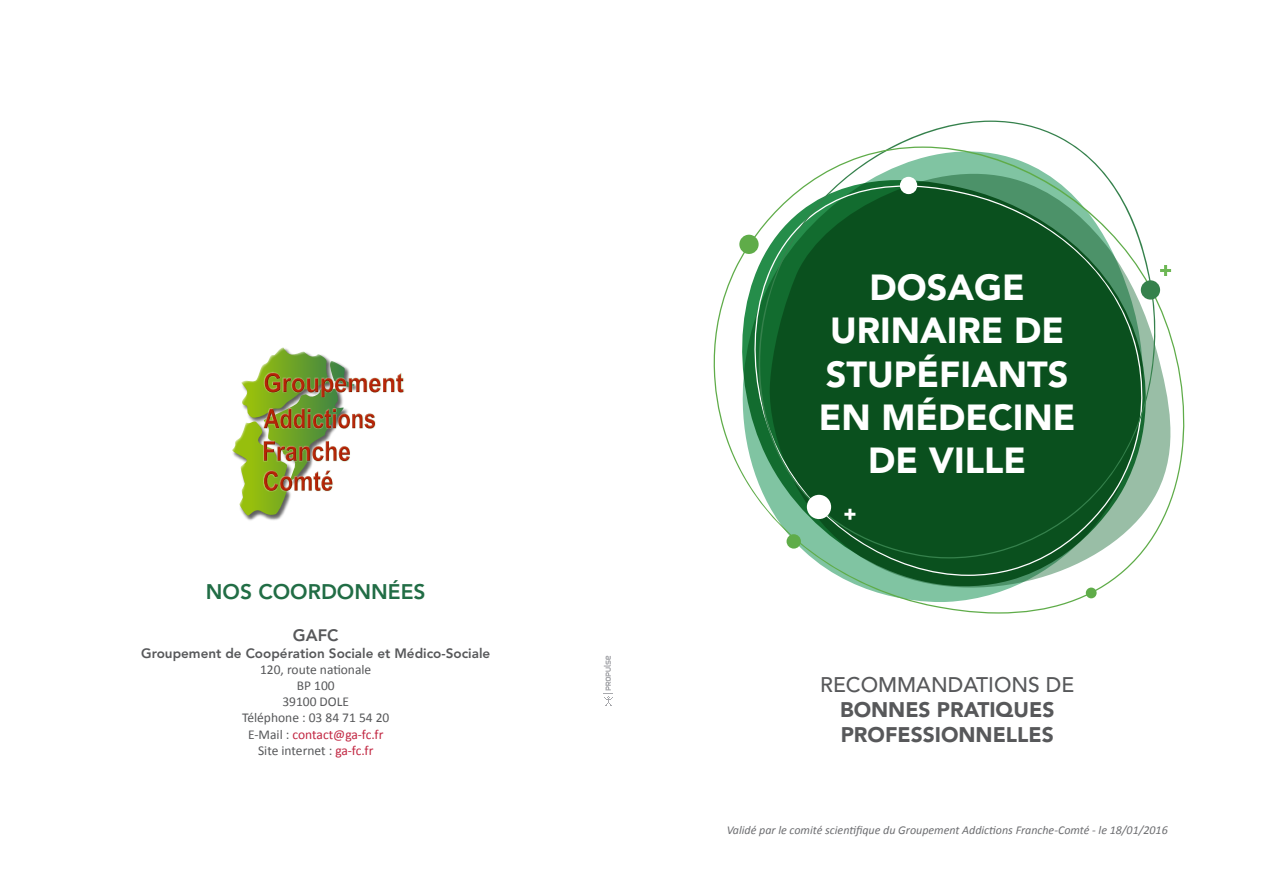
<style>
.page{position:relative;width:1263px;height:893px;background:#fff}
.page>*{position:absolute;margin:0;border:0;box-sizing:border-box;transform-origin:0 0}
.t1{font:900 36px/43.2px "Avenir";color:#fff;text-align:center}
.t2{font:900 21px/25.2px "Avenir";color:#57585a}
.t3{font:500 21px "Avenir";color:#57585a}
.t4{font:800 21px "Avenir";color:#216d45}
.t5{font:800 16.5px "Avenir";color:#57585a}
.t6{font:13.5px/16.2px "Calibri";color:#57585a;text-align:center}
.t7{font:800 13.5px "Avenir";color:#57585a}
.t8{font:italic 12px "Calibri";color:#6c6d70}
.s1{color:#c12641}
</style>
<div class="page">
<svg style="left:713px;top:147px;width:472px;height:467px;fill:#0a501e"></svg>
<div style="left:807px;top:495px;width:24px;height:24px;background:#fff;border-radius:50%"></div>
<div style="left:900px;top:177px;width:17px;height:17px;background:#fff;border-radius:50%"></div>
<div style="left:1086px;top:588px;width:10px;height:10px;background:#5fac49;border-radius:50%"></div>
<div style="left:1141px;top:280px;width:19px;height:20px;background:#35814c;border-radius:50%"></div>
<div style="left:786px;top:534px;width:15px;height:15px;background:#5fac49;border-radius:50%"></div>
<div style="left:739px;top:235px;width:20px;height:19px;background:#5fac49;border-radius:50%"></div>
<svg style="left:844px;top:509px;width:11px;height:11px"></svg>
<svg style="left:1160px;top:265px;width:11px;height:11px"></svg>
<img style="left:232px;top:347px;width:173px;height:174px">
<img style="left:264px;top:471px;width:68px;height:20px">
<img style="left:264px;top:441px;width:86px;height:20px">
<img style="left:264px;top:409px;width:111px;height:19px">
<img style="left:265px;top:373px;width:138px;height:19px">
<svg style="left:603px;top:656px;width:10px;height:50px"></svg>
<h2 class="t4" style="left:206px;top:579px;width:221px">NOS COORDONNÉES</h2>
<p class="t5" style="left:293px;top:626px;width:47px">GAFC</p>
<p class="t7" style="left:141px;top:645px;width:350px">Groupement de Coopération Sociale et Médico-Sociale</p>
<p class="t6" style="left:242px;top:662px;width:149px">120, route nationale<br>BP 100<br>39100 DOLE<br>Téléphone : 03 84 71 54 20<br>E-Mail : <span class="s1">contact@ga-fc.fr<br></span>Site internet : <span class="s1">ga-fc.fr</span></p>
<h1 class="t1" style="left:819px;top:266px;width:258px">DOSAGE<br>URINAIRE DE<br>STUPÉFIANTS<br>EN MÉDECINE<br>DE VILLE</h1>
<h2 class="t3" style="left:820px;top:672px;width:255px">RECOMMANDATIONS DE</h2>
<h2 class="t2" style="left:840px;top:697px;width:216px">BONNES PRATIQUES<br>PROFESSIONNELLES</h2>
<p class="t8" style="left:727px;top:825px;width:443px">Validé par le comité scientifique du Groupement Addictions Franche-Comté - le 18/01/2016</p>
</div>
